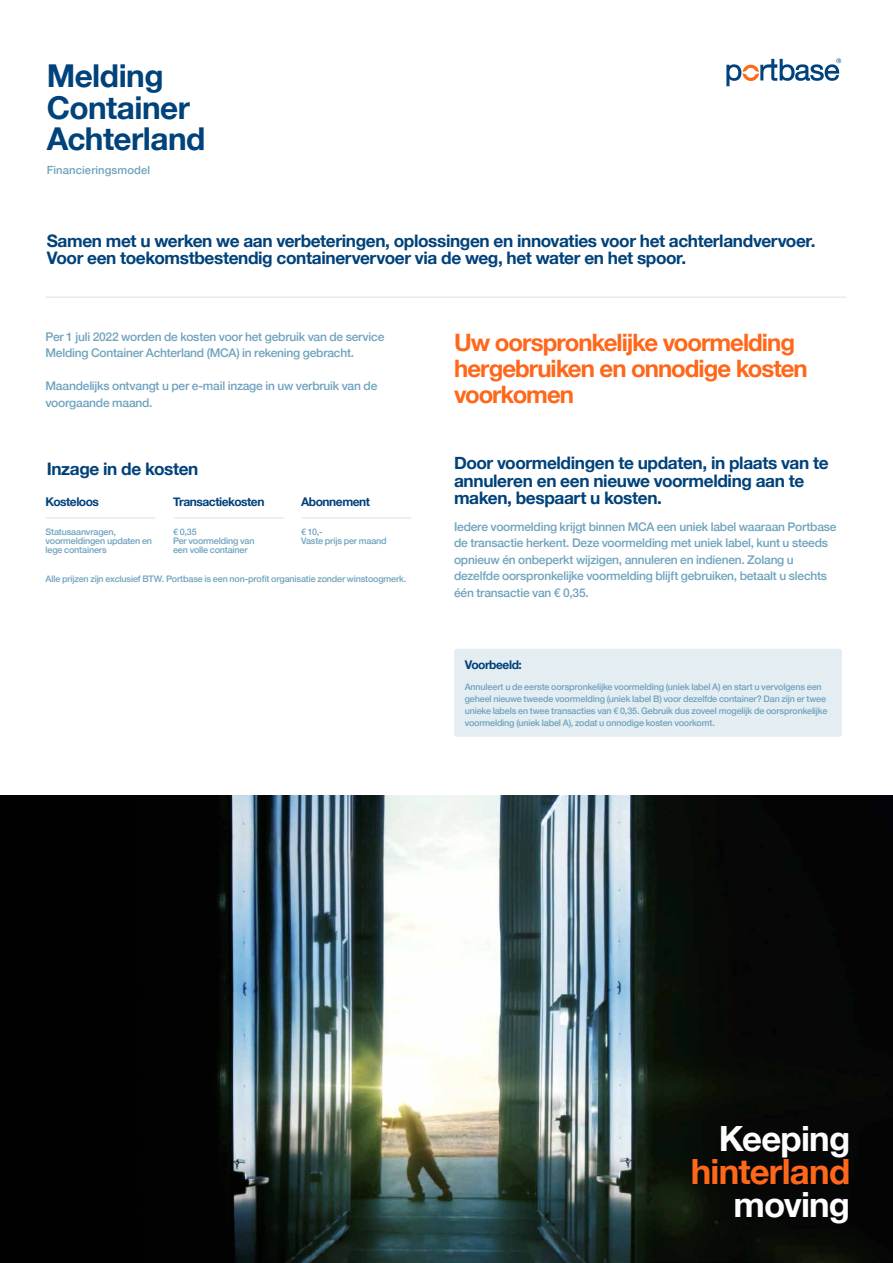
<style>
.page{position:relative;width:893px;height:1263px;background:#fff}
.page>*{position:absolute;margin:0;border:0;box-sizing:border-box;transform-origin:0 0}
.t1{font:700 34.8px "Helvetica Neue";letter-spacing:-.02em;color:#fff}
.t2{font:700 34.8px "Helvetica Neue";letter-spacing:-.02em;color:#ff671a}
.t3{font:700 31.5px/31.5px "Helvetica Neue";letter-spacing:-.015em;color:#00427a}
.t4{font:700 24px/26.2px "Helvetica Neue";letter-spacing:-.04em;color:#ff671a}
.t5{font:700 17.25px/17.2px "Helvetica Neue";letter-spacing:-.02em;color:#00427a}
.t6{font:500 12px/16.5px "Helvetica Neue";letter-spacing:-.02em;color:#6fa3be}
.t7{font:700 12px "Helvetica Neue";letter-spacing:-.04em;color:#00427a}
.t8{font:500 11.25px "Helvetica Neue";letter-spacing:.01em;color:#6fa3be}
.t9{font:500 9px/9px "Helvetica Neue";letter-spacing:-.02em;color:#6fa3be}
</style>
<div class="page">
<img style="left:0;top:795px;width:893px;height:468px">
<svg style="left:726px;top:58px;width:115px;height:28px"></svg>
<div style="left:454px;top:649px;width:388px;height:88px;background:#e3edf2;border-radius:3px"></div>
<hr style="left:45px;top:517px;width:110px;height:2px;background:#e3edf2">
<hr style="left:45px;top:296px;width:801px;height:2px;background:#e3edf2">
<hr style="left:174px;top:517px;width:110px;height:2px;background:#e3edf2">
<hr style="left:301px;top:517px;width:110px;height:2px;background:#e3edf2">
<h2 class="t3" style="left:47px;top:61px;width:160px">Melding<br>Container<br>Achterland</h2>
<p class="t8" style="left:47px;top:161px;width:105px">Financieringsmodel</p>
<h3 class="t5" style="left:47px;top:233px;width:770px">Samen met u werken we aan verbeteringen, oplossingen en innovaties voor het achterlandvervoer.<br>Voor een toekomstbestendig containervervoer via de weg, het water en het spoor.</h3>
<h3 class="t6" style="left:45px;top:327px;width:340px">Per 1 juli 2022 worden de kosten voor het gebruik van de service<br>Melding Container Achterland (MCA) in rekening gebracht.</h3>
<h3 class="t6" style="left:45px;top:377px;width:333px">Maandelijks ontvangt u per e-mail inzage in uw verbruik van de voorgaande maand.</h3>
<h3 class="t5" style="left:47px;top:461px;width:153px">Inzage in de kosten</h3>
<h3 class="t7" style="left:45px;top:492px;width:55px">Kosteloos</h3>
<h3 class="t7" style="left:173px;top:492px;width:93px">Transactiekosten</h3>
<h3 class="t7" style="left:301px;top:492px;width:71px">Abonnement</h3>
<p class="t9" style="left:45px;top:526px;width:108px">Statusaanvragen, voormeldingen updaten en lege containers</p>
<p class="t9" style="left:173px;top:526px;width:83px">€ 0,35<br>Per voormelding van een volle container</p>
<p class="t9" style="left:301px;top:526px;width:87px">€ 10,-<br>Vaste prijs per maand</p>
<p class="t9" style="left:45px;top:573px;width:362px">Alle prijzen zijn exclusief BTW. Portbase is een non-profit organisatie zonder winstoogmerk.</p>
<h3 class="t4" style="left:454px;top:330px;width:355px">Uw oorspronkelijke voormelding hergebruiken en onnodige kosten voorkomen</h3>
<h3 class="t5" style="left:454px;top:455px;width:376px">Door voormeldingen te updaten, in plaats van te annuleren en een nieuwe voormelding aan te maken, bespaart u kosten.</h3>
<p class="t6" style="left:454px;top:517px;width:384px">Iedere voormelding krijgt binnen MCA een uniek label waaraan Portbase de transactie herkent. Deze voormelding met uniek label, kunt u steeds opnieuw én onbeperkt wijzigen, annuleren en indienen. Zolang u dezelfde oorspronkelijke voormelding blijft gebruiken, betaalt u slechts één transactie van € 0,35.</p>
<h3 class="t7" style="left:465px;top:655px;width:59px">Voorbeeld:</h3>
<p class="t9" style="left:465px;top:680px;width:364px;line-height:12px">Annuleert u de eerste oorspronkelijke voormelding (uniek label A) en start u vervolgens een geheel nieuwe tweede voormelding (uniek label B) voor dezelfde container? Dan zijn er twee unieke labels en twee transacties van € 0,35. Gebruik dus zoveel mogelijk de oorspronkelijke voormelding (uniek label A), zodat u onnodige kosten voorkomt.</p>
<h1 class="t1" style="left:719px;top:1111px;width:133px">Keeping</h1>
<h1 class="t2" style="left:691px;top:1144px;width:161px">hinterland</h1>
<h1 class="t1" style="left:733px;top:1177px;width:118px">moving</h1>
</div>
